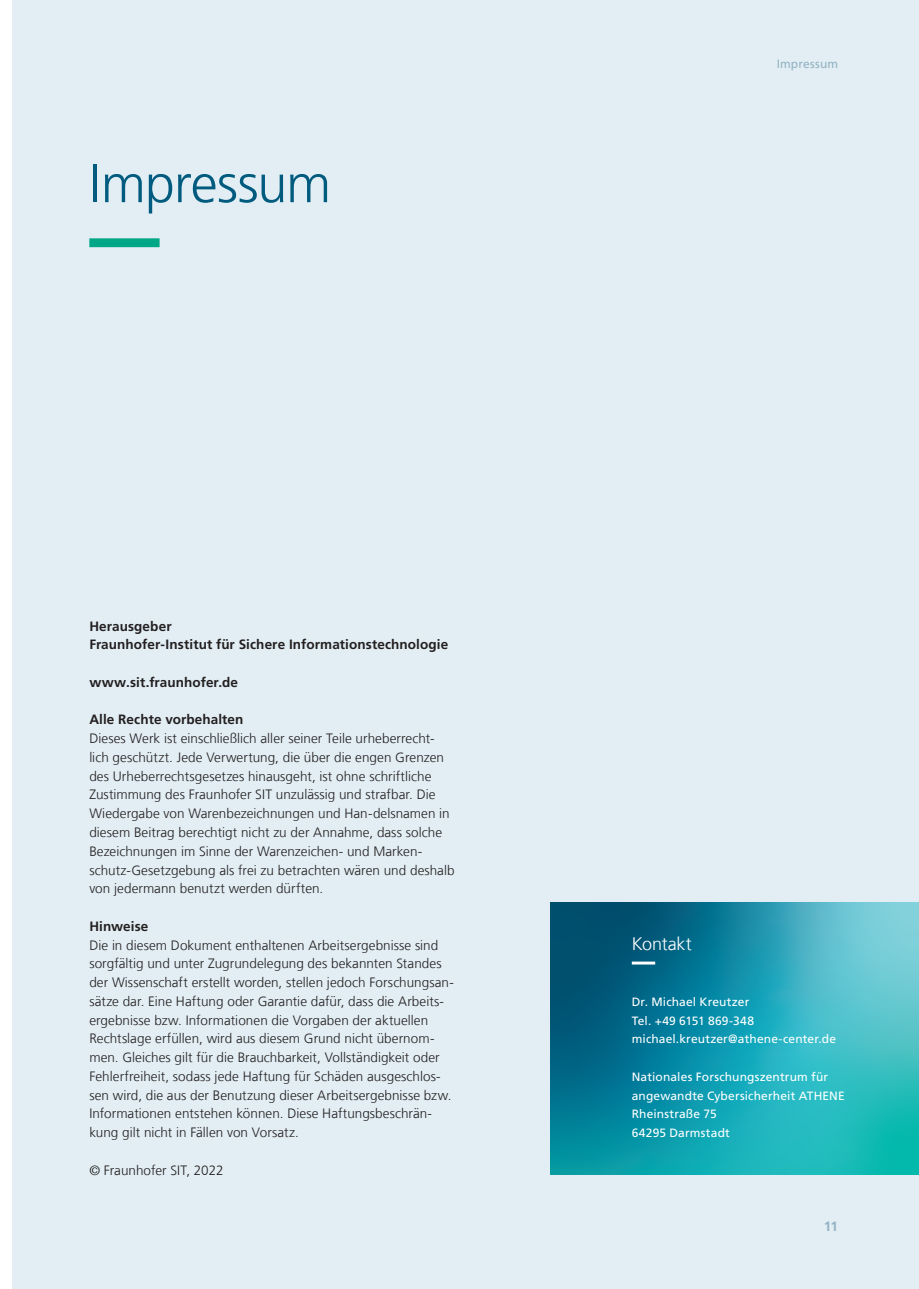
<style>
.page{position:relative;width:919px;height:1289px;background:#fff}
.page>*{position:absolute;margin:0;border:0;box-sizing:border-box;transform-origin:0 0}
.t1{font:300 54px "Frutiger LT Com";letter-spacing:-.02em;color:#005b7f}
.t2{font:300 18px "Frutiger LT Com";letter-spacing:-.01em;color:#fff}
.t3{font:300 13.5px/18.8px "Frutiger LT Com";letter-spacing:.005em;color:#231f20}
.t4{font:700 13.5px/18.8px "Frutiger LT Com";letter-spacing:.01em;color:#231f20}
.t5{font:700 13.5px "Frutiger LT Com";color:#93b3c3}
.t6{font:12px/18.8px "Frutiger LT Com";letter-spacing:.01em;color:#fff}
.t7{font:12px "Frutiger LT Com";letter-spacing:.015em;color:#93b3c3}
</style>
<div class="page">
<div style="left:13px;top:0;width:905px;height:1288px;background:#e2eef4"></div>
<svg style="left:551px;top:902px;width:367px;height:272px;background:#1d98aa"></svg>
<svg style="left:631px;top:961px;width:252px;height:3px"></svg>
<svg style="left:89px;top:238px;width:71px;height:9px"></svg>
<h1 class="t1" style="left:89px;top:152px;width:243px">Impressum</h1>
<p class="t4" style="left:89px;top:616px;width:360px">Herausgeber<br>Fraunhofer-Institut für Sichere Informationstechnologie</p>
<p class="t4" style="left:89px;top:673px;width:150px">www.sit.fraunhofer.de</p>
<p class="t4" style="left:89px;top:710px;width:156px">Alle Rechte vorbehalten</p>
<p class="t3" style="left:89px;top:729px;width:366px">Dieses Werk ist einschließlich aller seiner Teile urheberrecht&shy;lich geschützt. Jede Verwertung, die über die engen Grenzen des Urheberrechtsgesetzes hinausgeht, ist ohne schriftliche Zustimmung des Fraunhofer SIT unzulässig und strafbar. Die Wiedergabe von Warenbezeichnungen und Han-delsnamen in diesem Beitrag berechtigt nicht zu der Annahme, dass solche Bezeichnungen im Sinne der Warenzeichen- und Marken&shy;schutz-Gesetzgebung als frei zu betrachten wären und deshalb von jedermann benutzt werden dürften.</p>
<p class="t4" style="left:89px;top:916px;width:60px">Hinweise</p>
<p class="t3" style="left:89px;top:935px;width:366px">Die in diesem Dokument enthaltenen Arbeitsergebnisse sind sorgfältig und unter Zugrundelegung des bekannten Standes der Wissenschaft erstellt worden, stellen jedoch Forschungsan&shy;sätze dar. Eine Haftung oder Garantie dafür, dass die Arbeits&shy;ergebnisse bzw. Informationen die Vorgaben der aktuellen Rechtslage erfüllen, wird aus diesem Grund nicht übernom&shy;men. Gleiches gilt für die Brauchbarkeit, Vollständigkeit oder Fehlerfreiheit, sodass jede Haftung für Schäden ausgeschlos&shy;sen wird, die aus der Benutzung dieser Arbeitsergebnisse bzw.<br>Informationen entstehen können. Diese Haftungsbeschrän&shy;kung gilt nicht in Fällen von Vorsatz.</p>
<p class="t3" style="left:89px;top:1160px;width:136px">© Fraunhofer SIT, 2022</p>
<p class="t7" style="left:776px;top:57px;width:63px">Impressum</p>
<h2 class="t2" style="left:631px;top:932px;width:61px">Kontakt</h2>
<p class="t6" style="left:631px;top:992px;width:206px">Dr. Michael Kreutzer<br>Tel. +49 6151 869-348 michael.kreutzer@athene-center.de</p>
<p class="t6" style="left:631px;top:1067px;width:214px">Nationales Forschungszentrum für angewandte Cybersicherheit ATHENE<br>Rheinstraße 75<br>64295 Darmstadt</p>
<p class="t5" style="left:823px;top:1218px;width:16px">11</p>
</div>
